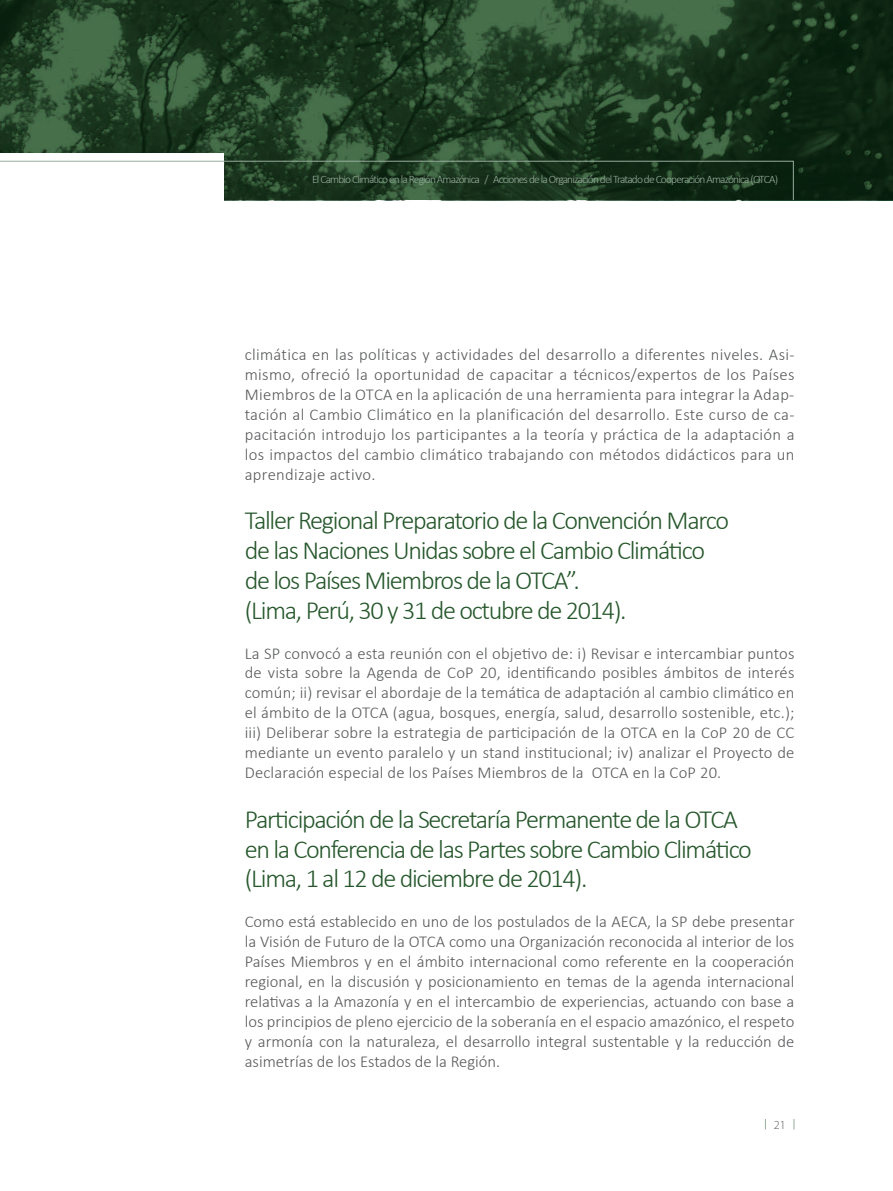
<style>
.page{position:relative;width:893px;height:1191px;background:#fff}
.page>*{position:absolute;margin:0;border:0;box-sizing:border-box;transform-origin:0 0}
.t1{font:300 26.25px/29.8px "Calibri";letter-spacing:-.05em;color:#26572b}
.t2{font:300 16.62px/19.9px "Calibri";letter-spacing:.01em;color:#58595b;text-align:justify}
.t3{font:300 12.25px "Myriad Pro";color:#58595b}
.t4{font:300 11.38px "Calibri";letter-spacing:-.07em;color:#97ad9d}
</style>
<div class="page">
<svg style="left:0;top:0;width:893px;height:200px"></svg>
<div style="left:0;top:154px;width:223px;height:51px;background:#fff"></div>
<svg style="left:0;top:160px;width:794px;height:41px"></svg>
<p class="t4" style="left:312px;top:172px;width:467px">El Cambio Climático en la Región Amazónica / Acciones de la Organización del Tratado de Cooperación Amazónica (OTCA)</p>
<p class="t2" style="left:245px;top:344px;width:551px">climática en las políticas y actividades del desarrollo a diferentes niveles. Asi&shy;mismo, ofreció la oportunidad de capacitar a técnicos/expertos de los Países Miembros de la OTCA en la aplicación de una herramienta para integrar la Adap&shy;tación al Cambio Climático en la planificación del desarrollo. Este curso de ca&shy;pacitación introdujo los participantes a la teoría y práctica de la adaptación a los impactos del cambio climático trabajando con métodos didácticos para un aprendizaje activo.</p>
<h1 class="t1" style="left:245px;top:505px;width:486px">Taller Regional Preparatorio de la Convención Marco de las Naciones Unidas sobre el Cambio Climático de los Países Miembros de la OTCA”.<br>(Lima, Perú, 30 y 31 de octubre de 2014).</h1>
<p class="t2" style="left:245px;top:643px;width:551px">La SP convocó a esta reunión con el objetivo de: i) Revisar e intercambiar puntos de vista sobre la Agenda de CoP 20, identificando posibles ámbitos de interés común; ii) revisar el abordaje de la temática de adaptación al cambio climático en el ámbito de la OTCA (agua, bosques, energía, salud, desarrollo sostenible, etc.); iii) Deliberar sobre la estrategia de participación de la OTCA en la CoP 20 de CC mediante un evento paralelo y un stand institucional; iv) analizar el Proyecto de Declaración especial de los Países Miembros de la OTCA en la CoP 20.</p>
<h1 class="t1" style="left:245px;top:804px;width:509px">Participación de la Secretaría Permanente de la OTCA en la Conferencia de las Partes sobre Cambio Climático (Lima, 1 al 12 de diciembre de 2014).</h1>
<p class="t2" style="left:245px;top:911px;width:551px">Como está establecido en uno de los postulados de la AECA, la SP debe presentar la Visión de Futuro de la OTCA como una Organización reconocida al interior de los Países Miembros y en el ámbito internacional como referente en la cooperación regional, en la discusión y posicionamiento en temas de la agenda internacional relativas a la Amazonía y en el intercambio de experiencias, actuando con base a los principios de pleno ejercicio de la soberanía en el espacio amazónico, el respeto y armonía con la naturaleza, el desarrollo integral sustentable y la reducción de asimetrías de los Estados de la Región.</p>
<p class="t3" style="left:774px;top:1117px;width:13px">21</p>
</div>
